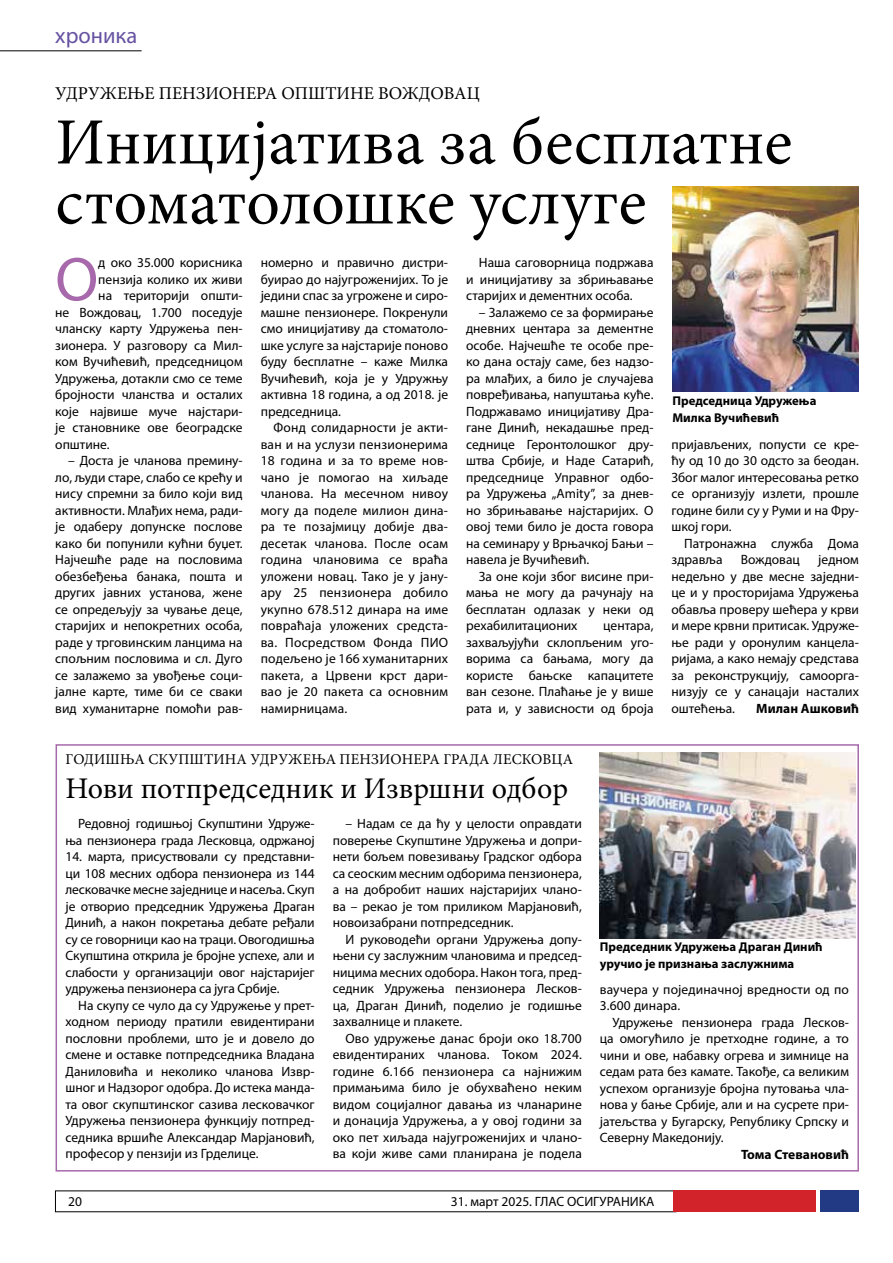
<style>
.page{position:relative;width:893px;height:1263px;background:#fff}
.page>*{position:absolute;margin:0;border:0;box-sizing:border-box;transform-origin:0 0}
.t1{font:66px/60px "Minion Pro";color:#000}
.t2{font:62.4px "Myriad Pro";color:#a769ab}
.t3{font:30px "Minion Pro";color:#000}
.t4{font:22.5px "Myriad Pro";color:#6652a2}
.t5{font:18px "Minion Pro";color:#000}
.t6{font:15px "Minion Pro";letter-spacing:.01em;color:#000}
.t7{font:13.5px/16.5px "Myriad Pro";color:#000;text-align:justify}
.t8{font:700 13.5px "Myriad Pro";color:#000}
.t9{font:700 12.75px/16.5px "Myriad Pro";color:#000}
</style>
<div class="page">
<div style="left:821px;top:1191px;width:38px;height:21px;background:#223983"></div>
<div style="left:673px;top:1191px;width:143px;height:21px;background:#d2232a"></div>
<hr style="left:0;top:51px;width:142px;height:1px;background:#000">
<img style="left:672px;top:186px;width:187px;height:205px">
<div style="left:56px;top:744px;width:803px;height:427px;border:2px solid #a769ab"></div>
<img style="left:600px;top:753px;width:255px;height:185px">
<h3 class="t4" style="left:55px;top:22px;width:84px">хроника</h3>
<h3 class="t5" style="left:55px;top:81px;width:426px">УДРУЖЕЊЕ ПЕНЗИОНЕРА ОПШТИНЕ ВОЖДОВАЦ</h3>
<h1 class="t1" style="left:55px;top:113px;width:738px">Иницијатива за бесплатне стоматолошке услуге</h1>
<h2 class="t2" style="left:55px;top:241px;width:45px">О</h2>
<p class="t7" style="left:98px;top:254px;width:146px">д око 35.000 корисника</p>
<p class="t7" style="left:98px;top:271px;width:146px">пензија колико их живи</p>
<p class="t7" style="left:98px;top:287px;width:145px">на територији општи-</p>
<p class="t7" style="left:55px;top:304px;width:189px">не Вождовац, 1.700 поседује</p>
<p class="t7" style="left:55px;top:320px;width:188px">чланску карту Удружења пен-</p>
<p class="t7" style="left:55px;top:337px;width:188px">зионера. У разговору са Мил-</p>
<p class="t7" style="left:55px;top:353px;width:189px">ком Вучићевић, председницом</p>
<p class="t7" style="left:55px;top:370px;width:189px">Удружења, дотакли смо се теме</p>
<p class="t7" style="left:55px;top:386px;width:189px">бројности чланства и осталих</p>
<p class="t7" style="left:55px;top:403px;width:188px">које највише муче најстари-</p>
<p class="t7" style="left:55px;top:419px;width:189px">је становнике ове београдске</p>
<p class="t7" style="left:55px;top:436px;width:56px">општине.</p>
<p class="t7" style="left:55px;top:452px;width:189px;text-indent:13px">– Доста је чланова премину&shy;ло, људи старе, слабо се крећу и нису спремни за било који вид активности. Млађих нема, ради&shy;је одаберу допунске послове како би попунили кућни буџет.<br>Најчешће раде на пословима обезбеђења банака, пошта и других јавних установа, жене се опредељују за чување деце, старијих и непокретних особа, раде у трговинским ланцима на спољним пословима и сл. Дуго се залажемо за увођење соци&shy;јалне карте, тиме би се сваки вид хуманитарне помоћи рав-</p>
<p class="t7" style="left:261px;top:254px;width:189px">номерно и правично дистри&shy;буирао до најугроженијих. То је једини спас за угрожене и сиро&shy;машне пензионере. Покренули смо иницијативу да стоматоло&shy;шке услуге за најстарије поново буду бесплатне – каже Милка Вучићевић, која је у Удружњу активна 18 година, а од 2018. је председница.</p>
<p class="t7" style="left:261px;top:419px;width:189px;text-indent:13px">Фонд солидарности је акти&shy;ван и на услузи пензионерима 18 година и за то време нов&shy;чано је помогао на хиљаде чланова. На месечном нивоу могу да поделе милион дина&shy;ра те позајмицу добије два&shy;десетак чланова. После осам година члановима се враћа уложени новац. Тако је у јану&shy;ару 25 пензионера добило укупно 678.512 динара на име повраћаја уложених средста&shy;ва. Посредством Фонда ПИО подељено је 166 хуманитарних пакета, а Црвени крст дари&shy;вао је 20 пакета са основним намирницама.</p>
<p class="t7" style="left:466px;top:254px;width:189px;text-indent:13px">Наша саговорница подржава и иницијативу за збрињавање старијих и дементних особа.</p>
<p class="t7" style="left:466px;top:304px;width:189px;text-indent:13px">– Залажемо се за формирање дневних центара за дементне особе. Најчешће те особе пре&shy;ко дана остају саме, без надзо&shy;ра млађих, а било је случајева повређивања, напуштања куће.<br>Подржавамо иницијативу Дра&shy;гане Динић, некадашње пред&shy;седнице Геронтолошког дру&shy;штва Србије, и Наде Сатарић, председнице Управног одбо&shy;ра Удружења „Amity”, за днев&shy;но збрињавање најстаријих. О овој теми било је доста говора на семинару у Врњачкој Бањи – навела је Вучићевић.</p>
<p class="t7" style="left:466px;top:568px;width:189px;text-indent:13px">За оне који због висине при&shy;мања не могу да рачунају на бесплатан одлазак у неки од рехабилитационих</p>
<p class="t7" style="left:466px;top:617px;width:189px;text-indent:137px">центара, захваљујући склопљеним уго&shy;ворима са бањама, могу да користе бањске капацитете ван сезоне. Плаћање је у више рата и, у зависности од броја</p>
<p class="t6" style="left:66px;top:749px;width:509px">ГОДИШЊА СКУПШТИНА УДРУЖЕЊА ПЕНЗИОНЕРА ГРАДА ЛЕСКОВЦА</p>
<h3 class="t3" style="left:66px;top:768px;width:504px">Нови потпредседник и Извршни одбор</h3>
<p class="t9" style="left:672px;top:392px;width:146px">Председница Удружења<br>Милка Вучићевић</p>
<p class="t7" style="left:671px;top:436px;width:189px">пријављених, попусти се кре&shy;ћу од 10 до 30 одсто за беодан.<br>Због малог интересовања ретко се организују излети, прошле године били су у Руми и на Фру&shy;шкој гори.</p>
<p class="t7" style="left:671px;top:535px;width:189px;text-indent:13px">Патронажна служба Дома здравља</p>
<p class="t7" style="left:741px;top:551px;width:61px">Вождовац</p>
<p class="t7" style="left:671px;top:551px;width:189px;text-indent:147px">једном недељно у две месне заједни&shy;це и у просторијама Удружења обавља проверу шећера у крви и мере крвни притисак. Удруже&shy;ње ради у оронулим канцела&shy;ријама, а како немају средстава за реконструкцију, самоорга&shy;низују се у санацаји насталих оштећења.</p>
<p class="t8" style="left:756px;top:699px;width:104px">Милан Ашковић</p>
<p class="t7" style="left:66px;top:815px;width:251px;text-align:right">Редовној годишњој Скупштини Удруже&shy;ња пензионера града Лесковца, одржаној</p>
<p class="t7" style="left:66px;top:848px;width:251px">14. марта, присуствовали су представни&shy;ци 108 месних одбора пензионера из 144 лесковачке месне заједнице и насеља. Скуп је отворио председник Удружења Драган Динић, а након покретања дебате ређали су се говорници као на траци. Овогодишња Скупштина открила је бројне успехе, али и слабости у организацији овог најстаријег удружења пензионера са југа Србије.</p>
<p class="t7" style="left:66px;top:996px;width:251px;text-indent:13px">На скупу се чуло да су Удружење у прет&shy;ходном периоду пратили евидентирани пословни проблеми, што је и довело до смене и оставке потпредседника Владана Даниловића и неколико чланова Извр&shy;шног и Надзорог одобра. До истека манда&shy;та овог скупштинског сазива лесковачког Удружења пензионера функцију потпред&shy;седника вршиће Александар Марјановић, професор у пензији из Грделице.</p>
<p class="t7" style="left:333px;top:815px;width:251px;text-indent:13px">– Надам се да ћу у целости оправдати поверење Скупштине Удружења и допри&shy;нети бољем повезивању Градског одбора са сеоским месним одборима пензионера, а на добробит наших најстаријих члано&shy;ва – рекао је том приликом Марјановић, новоизабрани потпредседник.</p>
<p class="t7" style="left:333px;top:930px;width:251px;text-indent:13px">И руководећи органи Удружења допу&shy;њени су заслужним члановима и председ&shy;ницима месних одобора. Након тога, пред&shy;седник Удружења пензионера Лесков&shy;ца, Драган Динић, поделио је годишње захвалнице и плакете.</p>
<p class="t7" style="left:333px;top:1029px;width:251px;text-indent:13px">Ово удружење данас броји око 18.700 евидентираних чланова. Током 2024. године 6.166 пензионера са најнижим примањима било је обухваћено неким видом социјалног давања из чланарине и донација Удружења, а у овој години за око пет хиљада најугроженијих и члано&shy;ва који живе сами планирана је подела</p>
<p class="t9" style="left:600px;top:938px;width:224px">Председник Удружења Драган Динић уручио је признања заслужнима</p>
<p class="t7" style="left:600px;top:981px;width:251px">ваучера у појединачној вредности од по<br>3.600 динара.</p>
<p class="t7" style="left:600px;top:1014px;width:251px;text-indent:13px">Удружење пензионера града Лесков&shy;ца омогућило је претходне године, а то чини и ове, набавку огрева и зимнице на седам рата без камате. Такође, са великим успехом организује бројна путовања чла&shy;нова у бање Србије, али и на сусрете при&shy;јатељства у Бугарску, Републику Српску и Северну Македонију.</p>
<p class="t8" style="left:741px;top:1145px;width:109px">Тома Стевановић</p>
<p class="t7" style="left:68px;top:1193px;width:15px">20</p>
<p class="t7" style="left:451px;top:1193px;width:205px">31. март 2025. ГЛАС ОСИГУРАНИКА</p>
</div>
